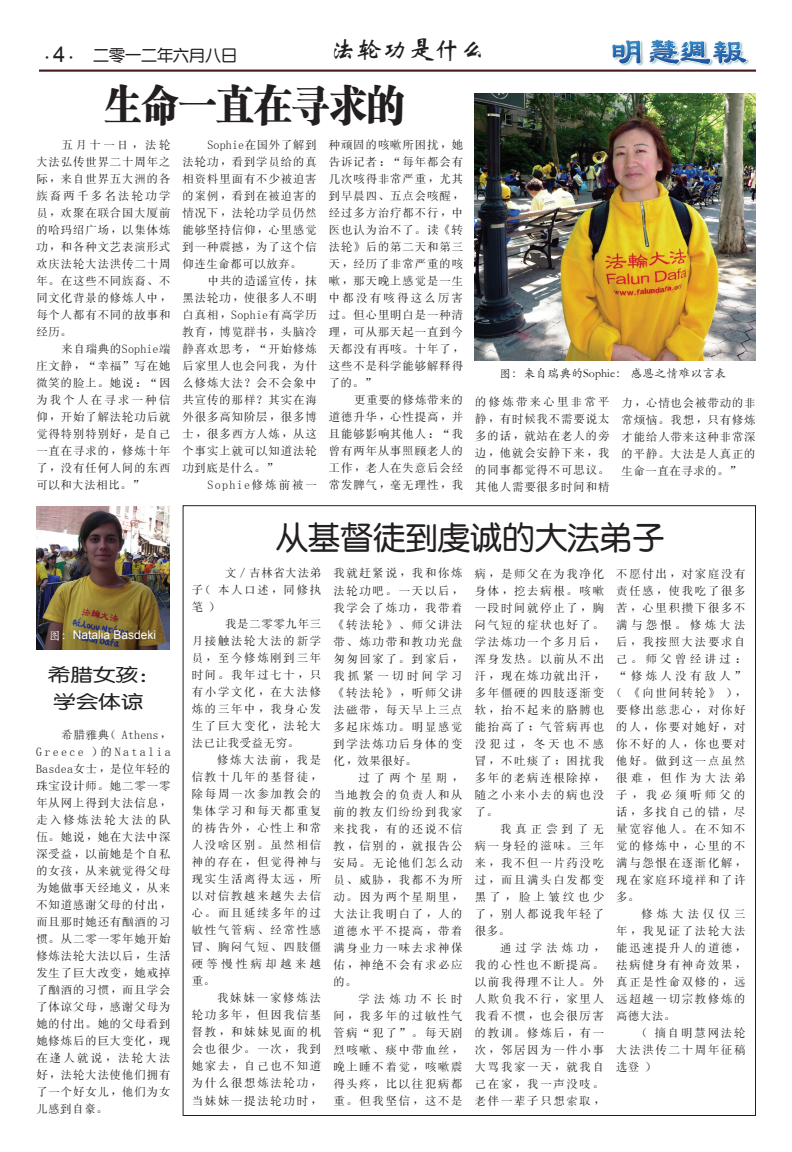
<style>
.page{position:relative;width:792px;height:1152px;background:#fff}
.page>*{position:absolute;margin:0;border:0;box-sizing:border-box;transform-origin:0 0}
.t1{font:42.3px "FZCSJW GB1 0";color:#231f20;scale:.89 1}
.t2{font:32.4px "FZY3 JW GB1 0";color:#231f20}
.t3{font:26px "ST Xinwei";color:#231f20}
.t4{font:18px/27px "FZY3 JW GB1 0";color:#231f20;scale:1.25 1}
.t5{font:16px "FZY3 JW GB1 0";color:#231f20}
.t6{font:12px/17px "MS Song";letter-spacing:.09em;color:#231f20;text-align:justify}
.t7{font:12px "ST Kaiti";color:#231f20}
.t8{font:12px "Arial";color:#fff}
.t9{font:12px "MS Song";letter-spacing:.115em;color:#231f20}
.s1{font-family:"Koz Min Pro";font-size:12px}
.s2{font-family:"Arial";font-size:22px}
.s3{font-family:"ST Kaiti"}
</style>
<div class="page">
<hr style="left:39px;top:70px;width:717px;height:2px;background:#461a1a">
<img style="left:612px;top:40px;width:137px;height:26px">
<img style="left:475px;top:94px;width:280px;height:267px">
<img style="left:36px;top:507px;width:134px;height:142px">
<h3 class="t5" style="left:41px;top:47px;width:198px"><span class="s1">・</span><span class="s2">4</span><span class="s1">・</span> 二零一二年六月八日</h3>
<h3 class="t3" style="left:330px;top:37px;width:157px">法轮功是什么</h3>
<h1 class="t1" style="left:104px;top:81px;width:339px">生命一直在寻求的</h1>
<p class="t6" style="left:36px;top:136px;width:136px;text-indent:25px">五月十一日，法轮大法弘传世界二十周年之际，来自世界五大洲的各族裔两千多名法轮功学员，欢聚在联合国大厦前的哈玛绍广场，以集体炼功，和各种文艺表演形式欢庆法轮大法洪传二十周年。在这些不同族裔、不同文化背景的修炼人中，每个人都有不同的故事和经历。</p>
<p class="t6" style="left:36px;top:340px;width:136px;text-indent:25px">来自瑞典的Sophie端庄文静，“幸福”写在她微笑的脸上。她说：“因为我个人在寻求一种信仰，开始了解法轮功后就觉得特别特别好，是自己一直在寻求的，修炼十年了，没有任何人间的东西可以和大法相比。”</p>
<p class="t8" style="left:49px;top:627px;width:109px"><span class="s3">图：</span>Natalia Basdeki</p>
<h3 class="t4" style="left:54px;top:662px;width:87px;text-indent:-6px">希腊女孩：学会体谅</h3>
<p class="t6" style="left:36px;top:726px;width:136px;text-indent:25px">希腊雅典（Athens，Greece）的Natalia Basdea女士，是位年轻的珠宝设计师。她二零一零年从网上得到大法信息，走入修炼法轮大法的队伍。她说，她在大法中深深受益，以前她是个自私的女孩，从来就觉得父母为她做事天经地义，从来不知道感谢父母的付出，而且那时她还有酗酒的习惯。从二零一零年她开始修炼法轮大法以后，生活发生了巨大改变，她戒掉了酗酒的习惯，而且学会了体谅父母，感谢父母为她的付出。她的父母看到她修炼后的巨大变化，现在逢人就说，法轮大法好，法轮大法使他们拥有了一个好女儿，他们为女儿感到自豪。</p>
<p class="t6" style="left:182px;top:136px;width:136px;text-indent:25px">Sophie在国外了解到法轮功，看到学员给的真相资料里面有不少被迫害的案例，看到在被迫害的情况下，法轮功学员仍然能够坚持信仰，心里感觉到一种震撼，为了这个信仰连生命都可以放弃。</p>
<p class="t6" style="left:182px;top:272px;width:136px;text-indent:25px">中共的造谣宣传，抹黑法轮功，使很多人不明白真相，Sophie有高学历教育，博览群书，头脑冷静喜欢思考，“开始修炼后家里人也会问我，为什么修炼大法？会不会象中共宣传的那样？其实在海外很多高知阶层，很多博士，很多西方人炼，从这个事实上就可以知道法轮功到底是什么。”</p>
<p class="t9" style="left:208px;top:479px;width:111px">Sophie修炼前被一</p>
<p class="t6" style="left:329px;top:136px;width:136px">种顽固的咳嗽所困扰，她告诉记者：“每年都会有几次咳得非常严重，尤其到早晨四、五点会咳醒，经过多方治疗都不行，中医也认为治不了。读《转法轮》后的第二天和第三天，经历了非常严重的咳嗽，那天晚上感觉是一生中都没有咳得这么厉害过。但心里明白是一种清理，可从那天起一直到今天都没有再咳。十年了，这些不是科学能够解释得了的。”</p>
<p class="t6" style="left:329px;top:391px;width:136px;text-indent:25px">更重要的修炼带来的道德升华，心性提高，并且能够影响其他人：“我曾有两年从事照顾老人的工作，老人在失意后会经常发脾气，毫无理性，我</p>
<p class="t6" style="left:475px;top:393px;width:136px">的修炼带来心里非常平静，有时候我不需要说太多的话，就站在老人的旁边，他就会安静下来，我的同事都觉得不可思议。其他人需要很多时间和精</p>
<p class="t6" style="left:621px;top:394px;width:136px">力，心情也会被带动的非常烦恼。我想，只有修炼才能给人带来这种非常深的平静。大法是人真正的生命一直在寻求的。”</p>
<p class="t7" style="left:499px;top:365px;width:228px">图：来自瑞典的Sophie： 感恩之情难以言表</p>
<h2 class="t2" style="left:276px;top:520px;width:390px">从基督徒到虔诚的大法弟子</h2>
<p class="t6" style="left:192px;top:565px;width:131px;text-indent:33px">文／吉林省大法弟子（本人口述，同修执笔）</p>
<p class="t6" style="left:192px;top:616px;width:131px;text-indent:33px">我是二零零九年三月接触法轮大法的新学员，至今修炼刚到三年时间。我年过七十，只有小学文化，在大法修炼的三年中，我身心发生了巨大变化，法轮大法已让我受益无穷。</p>
<p class="t6" style="left:192px;top:752px;width:131px;text-indent:25px">修炼大法前，我是信教十几年的基督徒，除每周一次参加教会的集体学习和每天都重复的祷告外，心性上和常人没啥区别。虽然相信神的存在，但觉得神与现实生活离得太远，所以对信教越来越失去信心。而且延续多年的过敏性气管病、经常性感冒、胸闷气短、四肢僵硬等慢性病却越来越重。</p>
<p class="t6" style="left:192px;top:990px;width:131px;text-indent:25px">我妹妹一家修炼法轮功多年，但因我信基督教，和妹妹见面的机会也很少。一次，我到她家去，自己也不知道为什么很想炼法轮功，当妹妹一提法轮功时，</p>
<p class="t6" style="left:333px;top:565px;width:131px">我就赶紧说，我和你炼法轮功吧。一天以后，我学会了炼功，我带着《转法轮》、师父讲法带、炼功带和教功光盘匆匆回家了。到家后，我抓紧一切时间学习《转法轮》，听师父讲法磁带，每天早上三点多起床炼功。明显感觉到学法炼功后身体的变化，效果很好。</p>
<p class="t6" style="left:333px;top:769px;width:131px;text-indent:25px">过了两个星期，当地教会的负责人和从前的教友们纷纷到我家来找我，有的还说不信教，信别的，就报告公安局。无论他们怎么动员、威胁，我都不为所动。因为两个星期里，大法让我明白了，人的道德水平不提高，带着满身业力一味去求神保佑，神绝不会有求必应的。</p>
<p class="t6" style="left:333px;top:990px;width:131px;text-indent:25px">学法炼功不长时间，我多年的过敏性气管病“犯了”。每天剧烈咳嗽、痰中带血丝，晚上睡不着觉，咳嗽震得头疼，比以往犯病都重。但我坚信，这不是</p>
<p class="t6" style="left:474px;top:565px;width:131px">病，是师父在为我净化身体，挖去病根。咳嗽一段时间就停止了，胸闷气短的症状也好了。学法炼功一个多月后，浑身发热。以前从不出汗，现在炼功就出汗，多年僵硬的四肢逐渐变软，抬不起来的胳膊也能抬高了；气管病再也没犯过，冬天也不感冒，不吐痰了；困扰我多年的老病连根除掉，随之小来小去的病也没了。</p>
<p class="t6" style="left:474px;top:820px;width:131px;text-indent:25px">我真正尝到了无病一身轻的滋味。三年来，我不但一片药没吃过，而且满头白发都变黑了，脸上皱纹也少了，别人都说我年轻了很多。</p>
<p class="t6" style="left:474px;top:939px;width:131px;text-indent:25px">通过学法炼功，我的心性也不断提高。以前我得理不让人。外人欺负我不行，家里人我看不惯，也会很厉害的教训。修炼后，有一次，邻居因为一件小事大骂我家一天，就我自己在家，我一声没吱。老伴一辈子只想索取，</p>
<p class="t6" style="left:616px;top:565px;width:131px">不愿付出，对家庭没有责任感，使我吃了很多苦，心里积攒下很多不满与怨恨。修炼大法后，我按照大法要求自己。师父曾经讲过：“修炼人没有敌人”（《向世间转轮》），要修出慈悲心，对你好的人，你要对她好，对你不好的人，你也要对他好。做到这一点虽然很难，但作为大法弟子，我必须听师父的话，多找自己的错，尽量宽容他人。在不知不觉的修炼中，心里的不满与怨恨在逐渐化解，现在家庭环境祥和了许多。</p>
<p class="t6" style="left:616px;top:905px;width:131px;text-indent:25px">修炼大法仅仅三年，我见证了法轮大法能迅速提升人的道德，祛病健身有神奇效果，真正是性命双修的，远远超越一切宗教修炼的高德大法。</p>
<p class="t6" style="left:616px;top:1024px;width:131px;text-indent:25px">（摘自明慧网法轮大法洪传二十周年征稿选登）</p>
</div>
